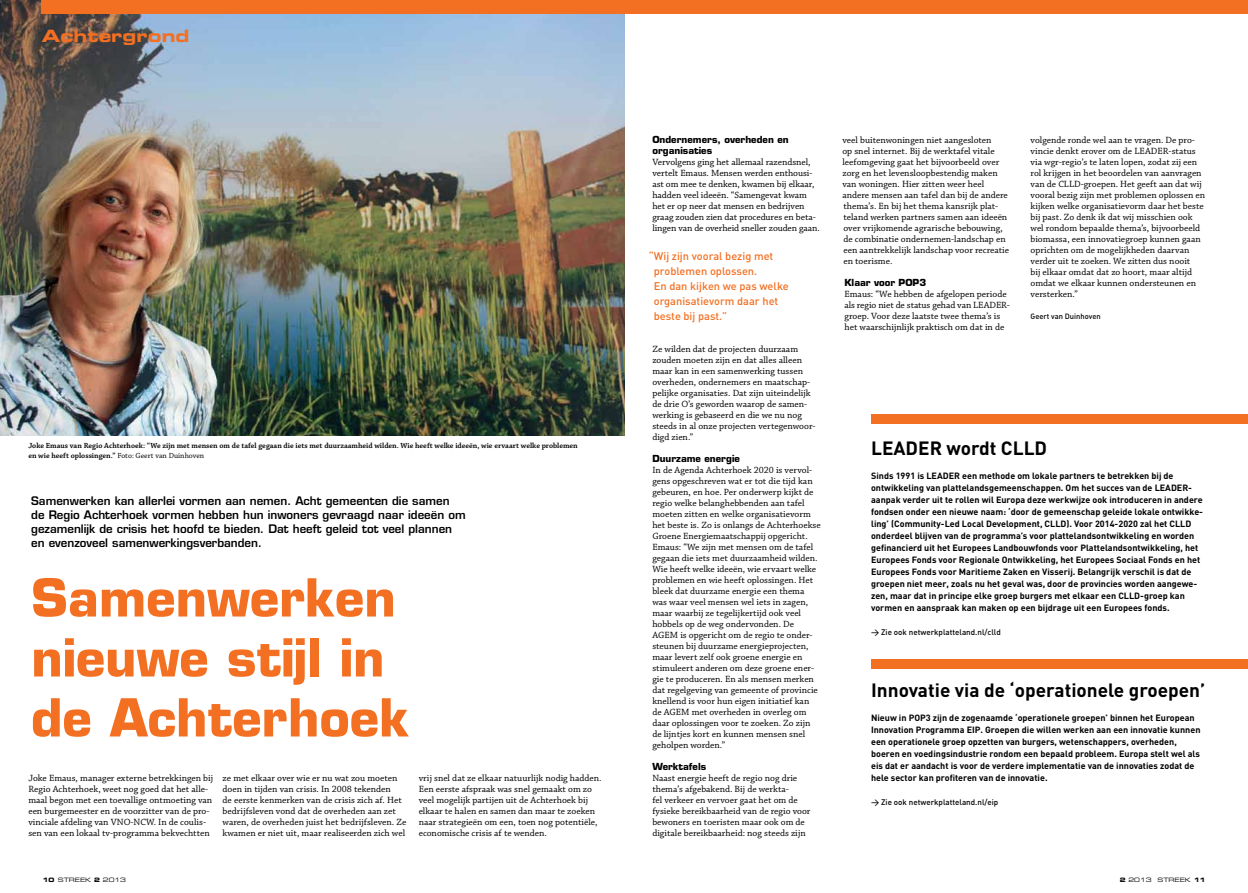
<style>
.page{position:relative;width:1248px;height:893px;background:#fff}
.page>*{position:absolute;margin:0;border:0;box-sizing:border-box;transform-origin:0 0}
.t1{font:700 51px/60px "Eurostile";color:#f36f21}
.t2{font:700 19px "DIN";color:#000}
.t3{font:17px "Eurostile Bold Extended Two";color:#f36f21}
.t4{font:600 11.5px/14px "Eurostile";color:#000}
.t5{font:500 11px/15px "DIN";color:#f36f21}
.t6{font:9.5px/11px "Chaparral MM 390 9";letter-spacing:.005em;color:#000}
.t7{font:700 9.5px/11px "Eurostile";color:#000}
.t8{font:700 9px/12px "DIN";color:#000}
.t9{font:500 8px "DIN";color:#000}
.t10{font:600 7.8px/10px "Chaparral Pro";color:#000}
.t11{font:7.6px "DIN Medium Alternate";color:#000}
.t12{font:6px "Eurostile Extended Two";color:#000}
.s1{font-weight:400}
.s2{font-family:"DIN Medium Alternate";font-weight:400}
.s3{font-family:"Eurostile Bold Extended Two"}
</style>
<div class="page">
<img style="left:0;top:0;width:624px;height:436px">
<div style="left:42px;top:0;width:1205px;height:13px;background:#f36f21"></div>
<div style="left:871px;top:414px;width:376px;height:10px;background:#f36f21"></div>
<div style="left:871px;top:659px;width:376px;height:10px;background:#f36f21"></div>
<h3 class="t3" style="left:42px;top:23px;width:149px">Achtergrond</h3>
<p class="t10" style="left:28px;top:441px;width:551px">Joke Emaus van Regio Achterhoek: “We zijn met mensen om de tafel gegaan die iets met duurzaamheid wilden. Wie heeft welke ideeën, wie ervaart welke problemen en wie heeft oplossingen.” <span class="s1">Foto: Geert van Duinhoven</span></p>
<p class="t4" style="left:31px;top:494px;width:436px">Samenwerken kan allerlei vormen aan nemen. Acht gemeenten die samen de Regio Achterhoek vormen hebben hun inwoners gevraagd naar ideeën om gezamenlijk de crisis het hoofd te bieden. Dat heeft geleid tot veel plannen en evenzoveel samenwerkingsverbanden.</p>
<h1 class="t1" style="left:31px;top:568px;width:379px">Samenwerken nieuwe stijl in de Achterhoek</h1>
<p class="t6" style="left:28px;top:772px;width:186px">Joke Emaus, manager externe betrekkingen bij Regio Achterhoek, weet nog goed dat het alle&shy;maal begon met een toevallige ontmoeting van een burgemeester en de voorzitter van de pro&shy;vinciale afdeling van VNO-NCW. In de coulis&shy;sen van een lokaal tv-programma bekvechtten</p>
<p class="t6" style="left:223px;top:772px;width:185px">ze met elkaar over wie er nu wat zou moeten doen in tijden van crisis. In 2008 tekenden<br>de eerste kenmerken van de crisis zich af. Het bedrijfsleven vond dat de overheden aan zet waren, de overheden juist het bedrijfsleven. Ze kwamen er niet uit, maar realiseerden zich wel</p>
<p class="t6" style="left:418px;top:772px;width:184px">vrij snel dat ze elkaar natuurlijk nodig hadden.<br>Een eerste afspraak was snel gemaakt om zo veel mogelijk partijen uit de Achterhoek bij elkaar te halen en samen dan maar te zoeken naar strategieën om een, toen nog potentiële, economische crisis af te wenden.</p>
<p class="t7" style="left:652px;top:134px;width:138px">Ondernemers, overheden en organisaties</p>
<p class="t6" style="left:652px;top:156px;width:169px">Vervolgens ging het allemaal razendsnel, vertelt Emaus. Mensen werden enthousi&shy;ast om mee te denken, kwamen bij elkaar, hadden veel ideeën. “Samengevat kwam het er op neer dat mensen en bedrijven graag zouden zien dat procedures en beta&shy;lingen van de overheid sneller zouden gaan.</p>
<p class="t5" style="left:653px;top:248px;width:136px;text-indent:-5px">“Wij zijn vooral bezig met problemen oplossen.<br>En dan kijken we pas welke organisatievorm daar het beste bij past.”</p>
<p class="t6" style="left:652px;top:343px;width:165px">Ze wilden dat de projecten duurzaam zouden moeten zijn en dat alles alleen maar kan in een samenwerking tussen overheden, ondernemers en maatschap&shy;pelijke organisaties. Dat zijn uiteindelijk de drie O’s geworden waarop de samen&shy;werking is gebaseerd en die we nu nog steeds in al onze projecten vertegenwoor&shy;digd zien.”</p>
<p class="t7" style="left:652px;top:453px;width:89px">Duurzame energie</p>
<p class="t6" style="left:652px;top:464px;width:170px">In de Agenda Achterhoek 2020 is vervol&shy;gens opgeschreven wat er tot die tijd kan gebeuren, en hoe. Per onderwerp kijkt de regio welke belanghebbenden aan tafel moeten zitten en welke organisatievorm het beste is. Zo is onlangs de Achterhoekse Groene Energiemaatschappij opgericht.<br>Emaus: “We zijn met mensen om de tafel gegaan die iets met duurzaamheid wilden.<br>Wie heeft welke ideeën, wie ervaart welke problemen en wie heeft oplossingen. Het bleek dat duurzame energie een thema was waar veel mensen wel iets in zagen, maar waarbij ze tegelijkertijd ook veel hobbels op de weg ondervonden. De AGEM is opgericht om de regio te onder&shy;steunen bij duurzame energieprojecten, maar levert zelf ook groene energie en stimuleert anderen om deze groene ener&shy;gie te produceren. En als mensen merken dat regelgeving van gemeente of provincie knellend is voor hun eigen initiatief kan de AGEM met overheden in overleg om daar oplossingen voor te zoeken. Zo zijn de lijntjes kort en kunnen mensen snel geholpen worden.”</p>
<p class="t7" style="left:652px;top:761px;width:55px">Werktafels</p>
<p class="t6" style="left:652px;top:773px;width:160px">Naast energie heeft de regio nog drie thema’s afgebakend. Bij de werkta-<br>fel verkeer en vervoer gaat het om de fysieke bereikbaarheid van de regio voor bewoners en toeristen maar ook om de digitale bereikbaarheid: nog steeds zijn</p>
<p class="t6" style="left:842px;top:135px;width:168px">veel buitenwoningen niet aangesloten<br>op snel internet. Bij de werktafel vitale leefomgeving gaat het bijvoorbeeld over zorg en het levensloopbestendig maken van woningen. Hier zitten weer heel andere mensen aan tafel dan bij de andere thema’s. En bij het thema kansrijk plat&shy;teland werken partners samen aan ideeën over vrijkomende agrarische bebouwing, de combinatie ondernemen-landschap en een aantrekkelijk landschap voor recreatie en toerisme.</p>
<p class="t7" style="left:844px;top:277px;width:83px">Klaar voor POP3</p>
<p class="t6" style="left:844px;top:289px;width:167px">Emaus: “We hebben de afgelopen periode als regio niet de status gehad van LEADER&shy;groep. Voor deze laatste twee thema’s is het waarschijnlijk praktisch om dat in de</p>
<p class="t6" style="left:1030px;top:135px;width:176px">volgende ronde wel aan te vragen. De pro&shy;vincie denkt erover om de LEADER-status via wgr-regio’s te laten lopen, zodat zij een rol krijgen in het beoordelen van aanvragen van de CLLD-groepen. Het geeft aan dat wij vooral bezig zijn met problemen oplossen en kijken welke organisatievorm daar het beste bij past. Zo denk ik dat wij misschien ook wel rondom bepaalde thema’s, bijvoorbeeld biomassa, een innovatiegroep kunnen gaan oprichten om de mogelijkheden daarvan verder uit te zoeken. We zitten dus nooit<br>bij elkaar omdat dat zo hoort, maar altijd omdat we elkaar kunnen ondersteunen en versterken.”</p>
<p class="t11" style="left:1030px;top:311px;width:72px">Geert van Duinhoven</p>
<h2 class="t2" style="left:871px;top:435px;width:177px">LEADER wordt CLLD</h2>
<p class="t8" style="left:871px;top:469px;width:333px">Sinds 1991 is LEADER een methode om lokale partners te betrekken bij de ontwikkeling van plattelandsgemeenschappen. Om het succes van de LEADER&shy;aanpak verder uit te rollen wil Europa deze werkwijze ook introduceren in andere fondsen onder een nieuwe naam: ‘door de gemeenschap geleide lokale ontwikke&shy;ling’ (Community-Led Local Development, CLLD). Voor 2014-2020 zal het CLLD onderdeel blijven van de programma’s voor plattelandsontwikkeling en worden gefinancierd uit het Europees Landbouwfonds voor Plattelandsontwikkeling, het Europees Fonds voor Regionale Ontwikkeling, het Europees Sociaal Fonds en het Europees Fonds voor Maritieme Zaken en Visserij. Belangrijk verschil is dat de groepen niet meer, zoals nu het geval was, door de provincies worden aangewe&shy;zen, maar dat in principe elke groep burgers met elkaar een CLLD-groep kan vormen en aanspraak kan maken op een bijdrage uit een Europees fonds.</p>
<p class="t9" style="left:871px;top:627px;width:131px"><span class="s2">&gt;</span> Zie ook netwerkplatteland.nl/clld</p>
<h2 class="t2" style="left:871px;top:677px;width:336px">Innovatie via de ‘operationele groepen’</h2>
<p class="t8" style="left:871px;top:711px;width:331px">Nieuw in POP3 zijn de zogenaamde ‘operationele groepen’ binnen het European Innovation Programma EIP. Groepen die willen werken aan een innovatie kunnen een operationele groep opzetten van burgers, wetenschappers, overheden, boeren en voedingsindustrie rondom een bepaald probleem. Europa stelt wel als eis dat er aandacht is voor de verdere implementatie van de innovaties zodat de hele sector kan profiteren van de innovatie.</p>
<p class="t9" style="left:871px;top:796px;width:129px"><span class="s2">&gt;</span> Zie ook netwerkplatteland.nl/eip</p>
<p class="t12" style="left:42px;top:876px;width:85px"><span class="s3">10</span> STREEK <span class="s3">2</span> 2013</p>
<p class="t12" style="left:1119px;top:876px;width:87px"><span class="s3">2</span> 2013 STREEK <span class="s3">11</span></p>
</div>
